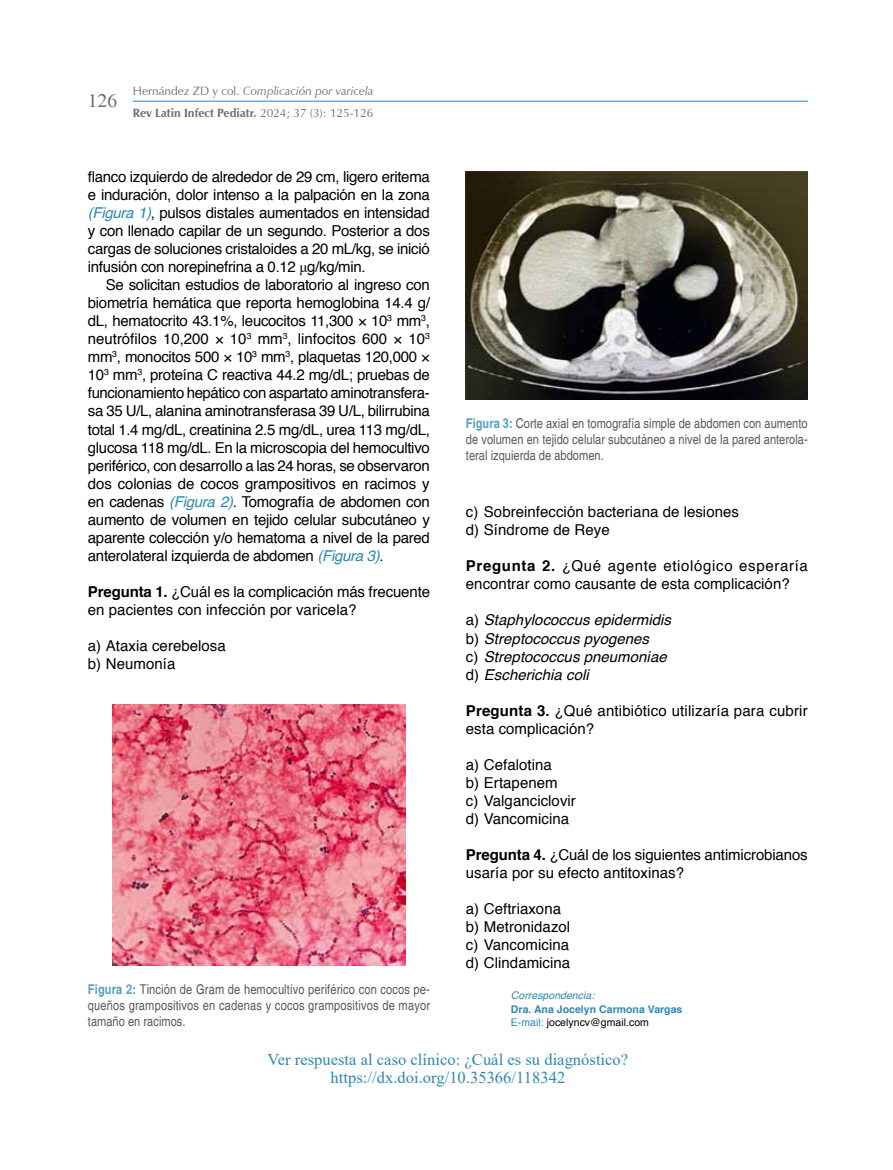
<style>
.page{position:relative;width:893px;height:1170px;background:#fff}
.page>*{position:absolute;margin:0;border:0;box-sizing:border-box;transform-origin:0 0}
.t1{font:19.5px "Times";color:#6d6e71}
.t2{font:16.5px/18px "Times New Roman";color:#2c88b5;text-align:center}
.t3{font:15px/18px "Helvetica";letter-spacing:.005em;color:#000}
.t4{font:italic 15px/18px "Helvetica";letter-spacing:.005em;color:#000}
.t5{font:condensed 13.5px/16.2px "Helvetica";color:#58595b;text-align:justify}
.t6{font:12px/22px "Zapf Humanist 601 BT";color:#6d6e71}
.t7{font:700 10.5px/13.5px "Helvetica";letter-spacing:.005em;color:#2c88b5}
.t8{font:italic 10.5px "Helvetica";letter-spacing:.005em;color:#2c88b5}
.s1{font-style:italic}
.s2{font-weight:700}
.s3{font-style:italic;color:#2c88b5}
.s4{font-family:"Times New Roman"}
.s5{font-weight:700;color:#56a0c4}
.s6{font-style:normal}
.s7{font-weight:400}
.s8{font-weight:400;color:#000}
</style>
<div class="page">
<hr style="left:133px;top:101px;width:675px;height:1px;background:#2c88b5">
<img style="left:112px;top:704px;width:293px;height:261px">
<img style="left:466px;top:171px;width:342px;height:228px">
<h1 class="t1" style="left:88px;top:89px;width:31px">126</h1>
<p class="t6" style="left:133px;top:79px;width:242px">Hernández ZD y col. <span class="s1">Complicación por varicela<br></span><span class="s2">Rev Latin Infect Pediatr.</span> 2024; 37 (3): 125-126</p>
<p class="t3" style="left:88px;top:168px;width:343px;text-align:justify">flanco izquierdo de alrededor de 29 cm, ligero eritema e induración, dolor intenso a la palpación en la zona <span class="s3">(Figura 1)</span>, pulsos distales aumentados en intensidad y con llenado capilar de un segundo. Posterior a dos cargas de soluciones cristaloides a 20 mL/kg, se inició infusión con norepinefrina a 0.12 <span class="s4">μ</span>g/kg/min.</p>
<p class="t3" style="left:88px;top:276px;width:344px;text-align:justify;text-indent:18px">Se solicitan estudios de laboratorio al ingreso con biometría hemática que reporta hemoglobina 14.4 g/ dL, hematocrito 43.1%, leucocitos 11,300 × 10<sup>3</sup> mm<sup>3</sup>, neutrófilos 10,200 × 10<sup>3</sup> mm<sup>3</sup>, linfocitos 600 × 10<sup>3 </sup>mm<sup>3</sup>, monocitos 500 × 10<sup>3</sup> mm<sup>3</sup>, plaquetas 120,000 × 10<sup>3</sup> mm<sup>3</sup>, proteína C reactiva 44.2 mg/dL; pruebas de funcionamiento hepático con aspartato aminotransfera&shy;sa 35 U/L, alanina aminotransferasa 39 U/L, bilirrubina total 1.4 mg/dL, creatinina 2.5 mg/dL, urea 113 mg/dL, glucosa 118 mg/dL. En la microscopia del hemocultivo periférico, con desarrollo a las 24 horas, se observaron dos colonias de cocos grampositivos en racimos y en cadenas <span class="s3">(Figura 2)</span>. Tomografía de abdomen con aumento de volumen en tejido celular subcutáneo y aparente colección y/o hematoma a nivel de la pared anterolateral izquierda de abdomen <span class="s3">(Figura 3)</span>.</p>
<p class="t3" style="left:88px;top:582px;width:344px"><span class="s2">Pregunta 1.</span> ¿Cuál es la complicación más frecuente en pacientes con infección por varicela?</p>
<p class="t3" style="left:88px;top:636px;width:139px">a) Ataxia cerebelosa b) Neumonía</p>
<p class="t5" style="left:88px;top:980px;width:344px"><span class="s5">Figura 2:</span> Tinción de Gram de hemocultivo periférico con cocos pe&shy;queños grampositivos en cadenas y cocos grampositivos de mayor tamaño en racimos.</p>
<p class="t5" style="left:466px;top:415px;width:343px"><span class="s5">Figura 3:</span> Corte axial en tomografía simple de abdomen con aumento de volumen en tejido celular subcutáneo a nivel de la pared anterola&shy;teral izquierda de abdomen.</p>
<p class="t3" style="left:466px;top:503px;width:275px">c) Sobreinfección bacteriana de lesiones d) Síndrome de Reye</p>
<p class="t3" style="left:466px;top:557px;width:343px"><span class="s2">Pregunta 2.</span> ¿Qué agente etiológico esperaría encontrar como causante de esta complicación?</p>
<p class="t4" style="left:466px;top:611px;width:207px"><span class="s6">a)</span> Staphylococcus epidermidis <span class="s6">b)</span> Streptococcus pyogenes<br><span class="s6">c)</span> Streptococcus pneumoniae <span class="s6">d)</span> Escherichia coli</p>
<p class="t3" style="left:466px;top:701px;width:343px"><span class="s2">Pregunta 3.</span> ¿Qué antibiótico utilizaría para cubrir esta complicación?</p>
<p class="t3" style="left:466px;top:755px;width:111px">a) Cefalotina<br>b) Ertapenem<br>c) Valganciclovir d) Vancomicina</p>
<p class="t3" style="left:466px;top:845px;width:343px"><span class="s2">Pregunta 4.</span> ¿Cuál de los siguientes antimicrobianos usaría por su efecto antitoxinas?</p>
<p class="t3" style="left:466px;top:899px;width:106px">a) Ceftriaxona b) Metronidazol c) Vancomicina d) Clindamicina</p>
<p class="t8" style="left:511px;top:987px;width:85px">Correspondencia:</p>
<p class="t7" style="left:511px;top:1002px;width:173px">Dra. Ana Jocelyn Carmona Vargas<br><span class="s7">E-mail:</span> <span class="s8">jocelyncv@gmail.com</span></p>
<p class="t2" style="left:268px;top:1049px;width:362px">Ver respuesta al caso clínico: ¿Cuál es su diagnóstico? https://dx.doi.org/10.35366/118342</p>
</div>
